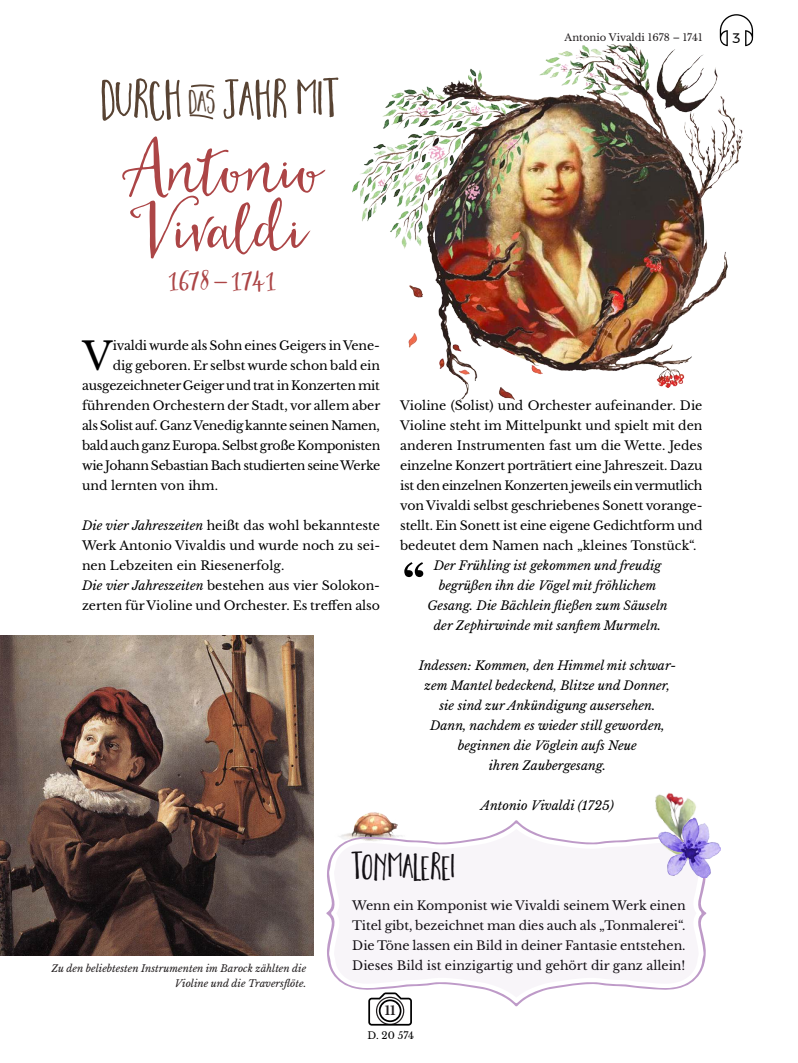
<style>
.page{position:relative;width:798px;height:1063px;background:#fff}
.page>*{position:absolute;margin:0;border:0;box-sizing:border-box;transform-origin:0 0}
.t1{font:90px "Sugarbush Regular Umlauts";color:#ac4546}
.t2{font:50px "Heartstrings Regular Umlauts";color:#584333}
.t3{font:45px "Sugarbush Regular Umlauts";color:#ac4546}
.t4{font:38.5px "Libre Baskerville";color:#000}
.t5{font:35px "Heartstrings Regular Umlauts";color:#000}
.t6{font:30px "Heartstrings Regular Umlauts";color:#584334}
.t7{font:13.75px "Montserrat";color:#000}
.t8{font:12.5px/20px "Libre Baskerville";letter-spacing:-.005em;color:#000;text-align:justify}
.t9{font:italic 12.5px/20px "Libre Baskerville";color:#000;text-align:center}
.t10{font:12.5px "Libre Baskerville";letter-spacing:-.025em;color:#000}
.t11{font:12.5px "Libre Baskerville";letter-spacing:-.03em;color:#000}
.t12{font:700 12.5px "Libre Baskerville";color:#231f20}
.t13{font:italic 10px/15px "Libre Baskerville";color:#231f20;text-align:right}
.t14{font:10px "Libre Baskerville";color:#231f20}
.t15{font:10px "Libre Baskerville";color:#000}
.s1{font-style:italic}
</style>
<div class="page">
<img style="left:352px;top:43px;width:389px;height:361px">
<svg style="left:719px;top:14px;width:33px;height:32px"></svg>
<img style="left:357px;top:812px;width:32px;height:8px">
<svg style="left:189px;top:114px;width:24px;height:6px"></svg>
<svg style="left:191px;top:84px;width:23px;height:4px"></svg>
<img style="left:0;top:635px;width:313px;height:321px">
<svg style="left:404px;top:562px;width:19px;height:15px"></svg>
<svg style="left:326px;top:820px;width:380px;height:186px"></svg>
<svg style="left:334px;top:829px;width:364px;height:169px;fill:#f8f5f9"></svg>
<img style="left:645px;top:793px;width:51px;height:81px">
<img style="left:658px;top:818px;width:62px;height:60px">
<svg style="left:368px;top:992px;width:44px;height:34px"></svg>
<p class="t2" style="left:101px;top:74px;width:237px">DURCH JAHR MIT</p>
<p class="t6" style="left:188px;top:86px;width:29px">DAS</p>
<p class="t1" style="left:122px;top:124px;width:201px">Antonio</p>
<p class="t1" style="left:137px;top:184px;width:172px">Vivaldi</p>
<p class="t3" style="left:168px;top:257px;width:109px">1678 – 1741</p>
<p class="t4" style="left:82px;top:333px;width:32px">V</p>
<p class="t8" style="left:113px;top:336px;width:269px">ivaldi wurde als Sohn eines Geigers in Vene-</p>
<p class="t8" style="left:113px;top:356px;width:269px">dig geboren. Er selbst wurde schon bald ein</p>
<p class="t8" style="left:82px;top:376px;width:299px">ausgezeichneter Geiger und trat in Konzerten mit</p>
<p class="t8" style="left:82px;top:396px;width:300px">führenden Orchestern der Stadt, vor allem aber</p>
<p class="t10" style="left:82px;top:418px;width:299px">als Solist auf. Ganz Venedig kannte seinen Namen,</p>
<p class="t11" style="left:82px;top:438px;width:300px">bald auch ganz Europa. Selbst große Komponisten</p>
<p class="t10" style="left:82px;top:458px;width:299px">wie Johann Sebastian Bach studierten seine Werke</p>
<p class="t8" style="left:82px;top:476px;width:137px">und lernten von ihm.</p>
<p class="t8" style="left:82px;top:516px;width:299px;text-align:left"><span class="s1">Die vier Jahreszeiten</span> heißt das wohl bekannteste Werk Antonio Vivaldis und wurde noch zu sei&shy;nen Lebzeiten ein Riesenerfolg.<br><span class="s1">Die vier Jahreszeiten</span> bestehen aus vier Solokon&shy;zerten für Violine und Orchester. Es treffen also</p>
<p class="t14" style="left:564px;top:31px;width:139px">Antonio Vivaldi 1678 – 1741</p>
<p class="t8" style="left:400px;top:396px;width:304px">Violine (Solist) und Orchester aufeinander. Die Violine steht im Mittelpunkt und spielt mit den anderen Instrumenten fast um die Wette. Jedes einzelne Konzert porträtiert eine Jahreszeit. Dazu ist den einzelnen Konzerten jeweils ein vermutlich von Vivaldi selbst geschriebenes Sonett vorange&shy;stellt. Ein Sonett ist eine eigene Gedichtform und bedeutet dem Namen nach „kleines Tonstück“.</p>
<p class="t9" style="left:427px;top:556px;width:242px">Der Frühling ist gekommen und freudig begrüßen ihn die Vögel mit fröhlichem Gesang. Die Bächlein fließen zum Säuseln der Zephirwinde mit sanftem Murmeln.</p>
<p class="t9" style="left:418px;top:656px;width:259px">Indessen: Kommen, den Himmel mit schwar&shy;zem Mantel bedeckend, Blitze und Donner, sie sind zur Ankündigung ausersehen.<br>Dann, nachdem es wieder still geworden, beginnen die Vöglein aufs Neue<br>ihren Zaubergesang.</p>
<p class="t9" style="left:481px;top:796px;width:134px">Antonio Vivaldi (1725)</p>
<p class="t13" style="left:52px;top:961px;width:256px">Zu den beliebtesten Instrumenten im Barock zählten die<br>Violine und die Traversflöte.</p>
<p class="t5" style="left:352px;top:848px;width:104px">TONMALEREI</p>
<p class="t8" style="left:352px;top:896px;width:335px">Wenn ein Komponist wie Vivaldi seinem Werk einen Titel gibt, bezeichnet man dies auch als „Tonmalerei“.<br>Die Töne lassen ein Bild in deiner Fantasie entstehen.<br>Dieses Bild ist einzigartig und gehört dir ganz allein!</p>
<p class="t12" style="left:384px;top:1003px;width:12px">11</p>
<p class="t15" style="left:367px;top:1029px;width:48px">D. 20 574</p>
<p class="t7" style="left:732px;top:28px;width:10px">3</p>
</div>
